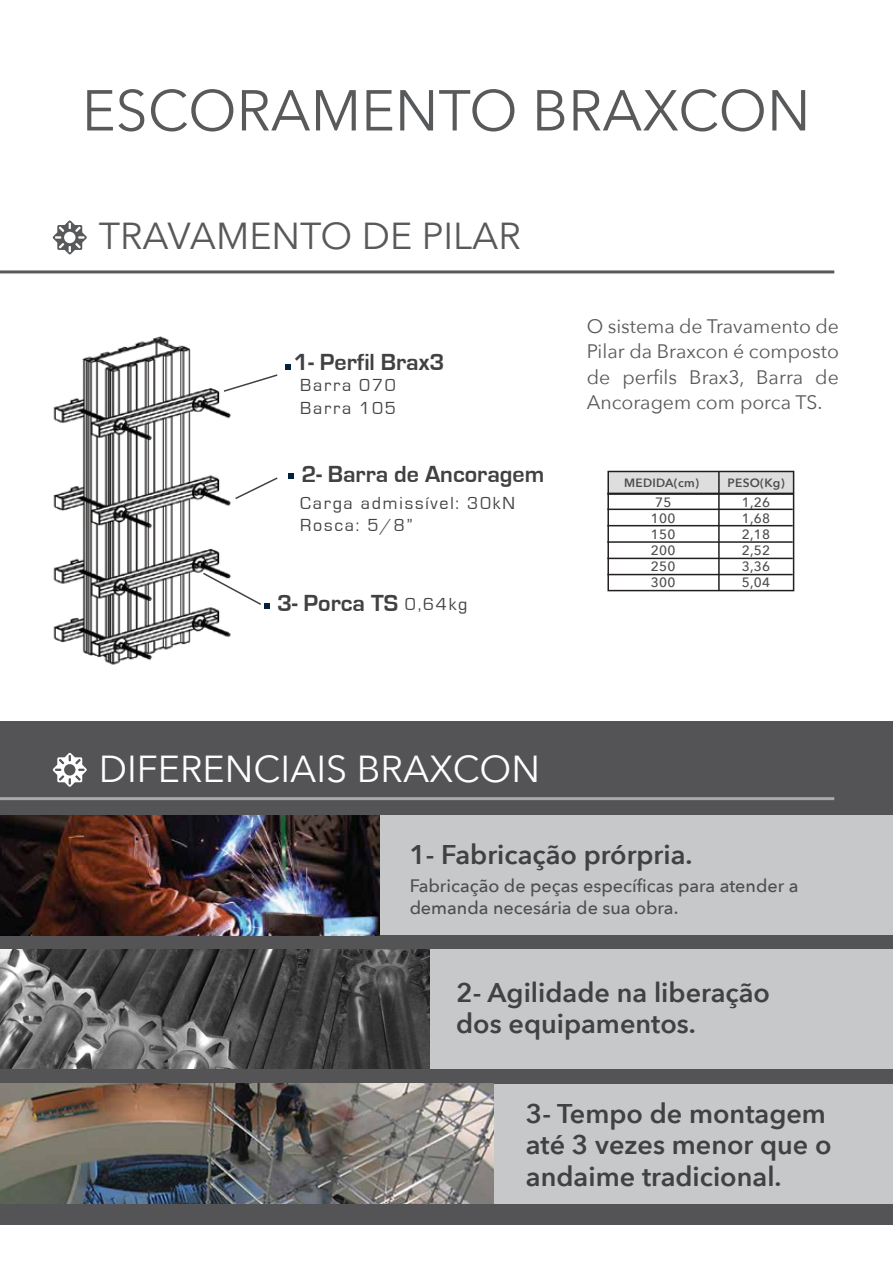
<style>
.page{position:relative;width:893px;height:1263px;background:#fff}
.page>*{position:absolute;margin:0;border:0;box-sizing:border-box;transform-origin:0 0}
.t1{font:57px "Avenir Next";color:#58595b}
.t2{font:37.5px "Avenir Next";color:#fff}
.t3{font:37.5px "Avenir Next";color:#58595b}
.t4{font:600 27px/31.5px "Avenir Next";color:#414042}
.t5{font:700 24px "Eurostile";color:#414042}
.t6{font:19.5px/25.5px "Avenir Next";color:#58595b;text-align:justify}
.t7{font:500 18px/22.5px "Avenir Next";color:#414042}
.t8{font:18px/22.5px "Eurostile";letter-spacing:.1em;color:#434343}
.t9{font:500 13.5px/16px "Avenir Next";letter-spacing:.02em;color:#4d4d4f;text-align:center}
.t10{font:600 12px "Avenir Next";letter-spacing:.02em;color:#4d4d4f}
</style>
<div class="page">
<div style="left:0;top:721px;width:893px;height:504px;background:#545355"></div>
<div style="left:379px;top:815px;width:514px;height:120px;background:#c7c8ca"></div>
<img style="left:53px;top:336px;width:178px;height:329px">
<svg style="left:222px;top:373px;width:56px;height:20px"></svg>
<svg style="left:235px;top:477px;width:43px;height:22px"></svg>
<svg style="left:288px;top:474px;width:5px;height:5px"></svg>
<svg style="left:286px;top:365px;width:5px;height:5px"></svg>
<svg style="left:201px;top:571px;width:68px;height:37px"></svg>
<svg style="left:53px;top:220px;width:34px;height:35px"></svg>
<svg style="left:53px;top:753px;width:34px;height:34px"></svg>
<hr style="left:0;top:270px;width:834px;height:3px;background:#58595b">
<hr style="left:0;top:797px;width:834px;height:3px;background:#a7a9ac">
<div style="left:609px;top:471px;width:185px;height:23px;background:#dedede"></div>
<div style="left:607px;top:471px;width:187px;height:120px;border:2px solid #231f20"></div>
<hr style="left:718px;top:471px;width:2px;height:120px;background:#231f20">
<hr style="left:607px;top:493px;width:187px;height:2px;background:#231f20">
<hr style="left:607px;top:509px;width:186px;height:1px;background:#231f20">
<hr style="left:607px;top:525px;width:186px;height:1px;background:#231f20">
<hr style="left:607px;top:541px;width:186px;height:2px;background:#231f20">
<hr style="left:607px;top:558px;width:186px;height:1px;background:#231f20">
<hr style="left:607px;top:574px;width:186px;height:1px;background:#231f20">
<img style="left:0;top:815px;width:379px;height:120px">
<div style="left:430px;top:949px;width:463px;height:120px;background:#c7c8ca"></div>
<img style="left:0;top:949px;width:430px;height:120px">
<div style="left:446px;top:1084px;width:447px;height:119px;background:#c7c8ca"></div>
<img style="left:0;top:1084px;width:493px;height:119px">
<h1 class="t1" style="left:82px;top:77px;width:730px">ESCORAMENTO BRAXCON</h1>
<h2 class="t3" style="left:99px;top:214px;width:424px">TRAVAMENTO DE PILAR</h2>
<p class="t5" style="left:293px;top:349px;width:153px">1- Perfil Brax3</p>
<p class="t8" style="left:300px;top:374px;width:97px">Barra 070<br>Barra 105</p>
<p class="t5" style="left:301px;top:461px;width:244px">2- Barra de Ancoragem</p>
<p class="t8" style="left:300px;top:492px;width:216px">Carga admissível: 30kN<br>Rosca: 5/8”</p>
<p class="t5" style="left:277px;top:590px;width:123px">3- Porca TS</p>
<p class="t8" style="left:405px;top:594px;width:64px">0,64kg</p>
<p class="t6" style="left:587px;top:313px;width:254px">O sistema de Travamento de Pilar da Braxcon é composto de perfils Brax3, Barra de Ancoragem com porca TS.</p>
<p class="t10" style="left:624px;top:475px;width:76px">MEDIDA(cm)</p>
<p class="t10" style="left:727px;top:475px;width:59px">PESO(Kg)</p>
<p class="t9" style="left:651px;top:494px;width:26px">75<br>100<br>150<br>200<br>250<br>300</p>
<p class="t9" style="left:742px;top:494px;width:30px;text-align:justify">1,26<br>1,68<br>2,18<br>2,52<br>3,36<br>5,04</p>
<h2 class="t2" style="left:99px;top:746px;width:443px">DIFERENCIAIS BRAXCON</h2>
<p class="t4" style="left:409px;top:839px;width:285px">1- Fabricação prórpria.</p>
<p class="t7" style="left:409px;top:874px;width:391px">Fabricação de peças específicas para atender a demanda necesária de sua obra.</p>
<p class="t4" style="left:456px;top:976px;width:315px">2- Agilidade na liberação dos equipamentos.</p>
<p class="t4" style="left:526px;top:1097px;width:307px">3- Tempo de montagem até 3 vezes menor que o andaime tradicional.</p>
</div>
